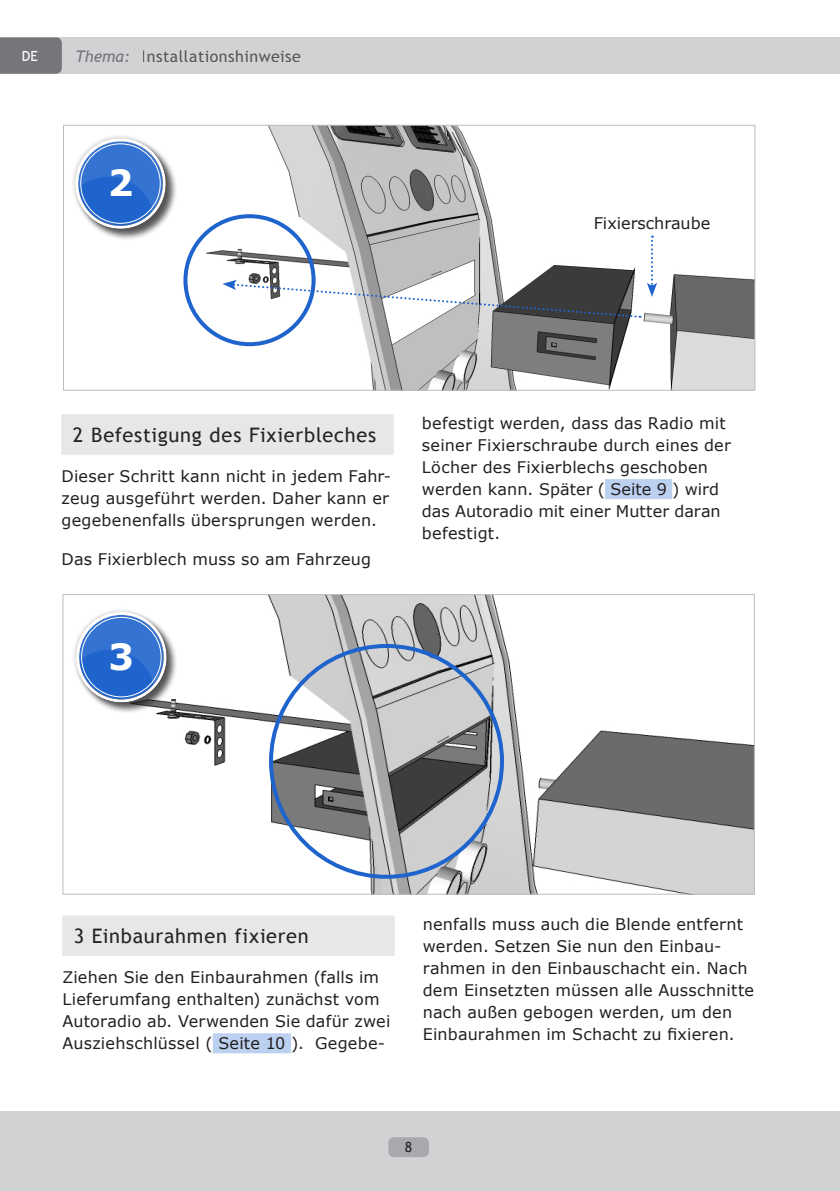
<style>
.page{position:relative;width:840px;height:1191px;background:#fff}
.page>*{position:absolute;margin:0;border:0;box-sizing:border-box;transform-origin:0 0}
.Headline_1{font:700 36px "Verdana";color:#fff}
.Thema-Unterthema-Übe{font:20px "Trebuchet MS";letter-spacing:.035em;color:#242424}
.Text-Absatz{font:16px/22px "Verdana";letter-spacing:.01em;color:#231f20}
.t1{font:16px "Trebuchet MS";letter-spacing:.03em;color:#000}
.Text{font:16px "Verdana";color:#231f20}
.t2{font:14px "Trebuchet MS";color:#231f20}
.t3{font:14px "Trebuchet MS";color:#fff}
.s1{font-style:italic;color:#757679}
</style>
<div class="page">
<div style="left:0;top:1111px;width:839px;height:80px;background:#d1d2d4"></div>
<div style="left:0;top:37px;width:839px;height:37px;background:#d1d2d4"></div>
<div style="left:388px;top:1137px;width:40px;height:20px;background:#a8a9ad;border-radius:6px"></div>
<svg style="left:0;top:37px;width:62px;height:37px;background:#77787b"></svg>
<div style="left:62px;top:414px;width:331px;height:40px;background:#e6e7e9"></div>
<div style="left:604px;top:479px;width:67px;height:20px;background:#bcd1f0"></div>
<img style="left:188px;top:127px;width:565px;height:262px">
<div style="left:50px;top:114px;width:142px;height:140px;background:#fff;opacity:.1"></div>
<div style="left:183px;top:214px;width:132px;height:132px;border:4px solid #1f64cc;border-radius:50%"></div>
<svg style="left:222px;top:280px;width:418px;height:38px"></svg>
<svg style="left:646px;top:236px;width:10px;height:61px"></svg>
<div style="left:62px;top:915px;width:332px;height:40px;background:#f2f2f3"></div>
<div style="left:62px;top:916px;width:332px;height:40px;background:#e6e7e9"></div>
<div style="left:213px;top:1033px;width:78px;height:20px;background:#bcd1f0"></div>
<img style="left:184px;top:596px;width:568px;height:296px">
<div style="left:51px;top:586px;width:142px;height:142px;background:#fff;opacity:.1"></div>
<p class="t3" style="left:22px;top:48px;width:18px">DE</p>
<p class="t1" style="left:75px;top:47px;width:227px"><span class="s1">Thema:</span> Installationshinweise</p>
<p class="Headline_1" style="left:108px;top:158px;width:27px">2</p>
<p class="Text" style="left:593px;top:212px;width:118px">Fixierschraube</p>
<p class="Thema-Unterthema-Übe" style="left:73px;top:423px;width:305px">2 Befestigung des Fixierbleches</p>
<p class="Text-Absatz" style="left:62px;top:465px;width:331px">Dieser Schritt kann nicht in jedem Fahr&shy;zeug ausgeführt werden. Daher kann er gegebenenfalls übersprungen werden.</p>
<p class="Text-Absatz" style="left:62px;top:548px;width:311px">Das Fixierblech muss so am Fahrzeug</p>
<p class="Headline_1" style="left:108px;top:631px;width:27px">3</p>
<p class="Text-Absatz" style="left:422px;top:412px;width:310px">befestigt werden, dass das Radio mit seiner Fixierschraube durch eines der<br>Löcher des Fixierblechs geschoben werden kann. Später ( Seite 9 ) wird das Autoradio mit einer Mutter daran befestigt.</p>
<p class="Thema-Unterthema-Übe" style="left:74px;top:924px;width:236px">3 Einbaurahmen fixieren</p>
<p class="Text-Absatz" style="left:62px;top:966px;width:329px">Ziehen Sie den Einbaurahmen (falls im Lieferumfang enthalten) zunächst vom Autoradio ab. Verwenden Sie dafür zwei Ausziehschlüssel ( Seite 10 ). Gegebe-</p>
<p class="Text-Absatz" style="left:422px;top:913px;width:332px">nenfalls muss auch die Blende entfernt werden. Setzen Sie nun den Einbau&shy;rahmen in den Einbauschacht ein. Nach dem Einsetzten müssen alle Ausschnitte nach außen gebogen werden, um den Einbaurahmen im Schacht zu fixieren.</p>
<p class="t2" style="left:404px;top:1139px;width:20px">8 8</p>
</div>
